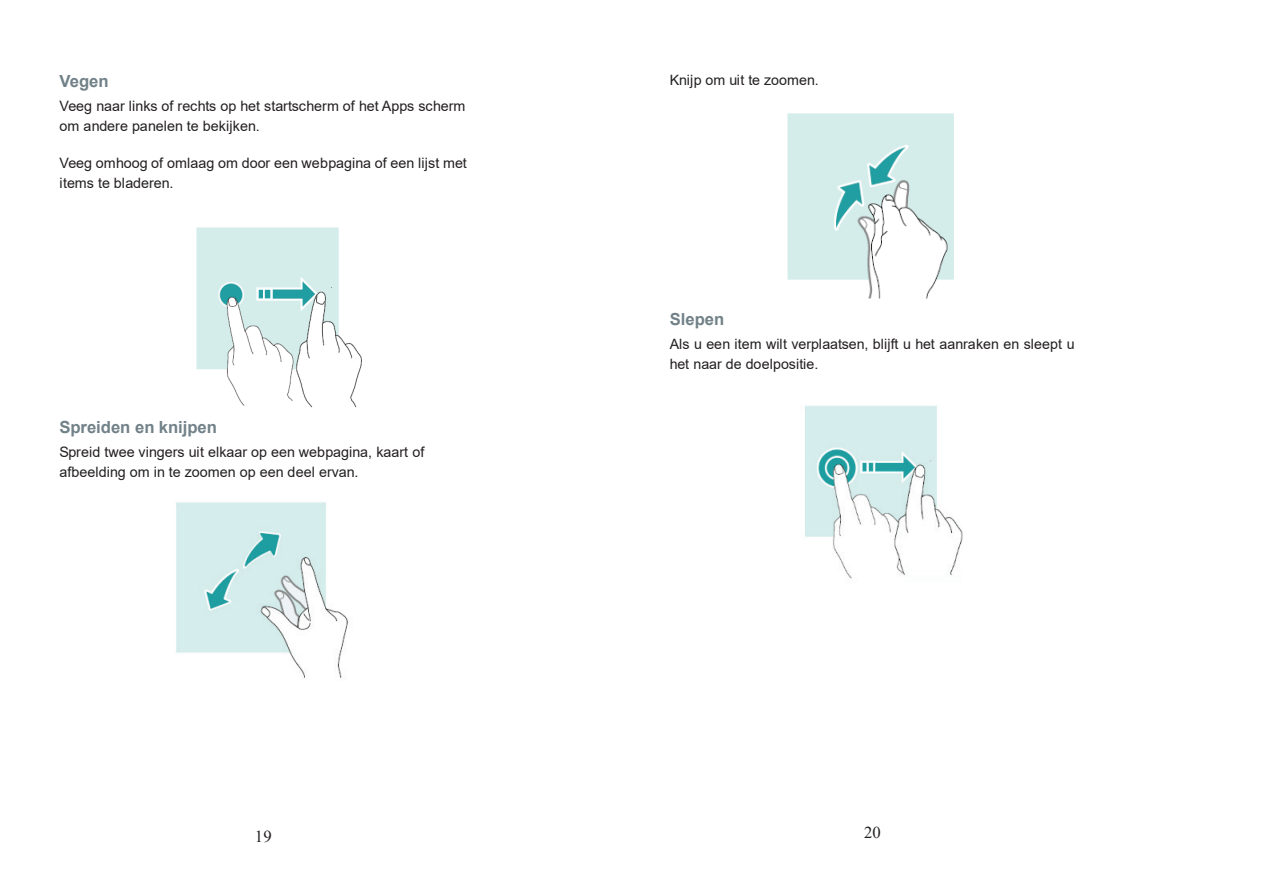
<style>
.page{position:relative;width:1263px;height:893px;background:#fff}
.page>*{position:absolute;margin:0;border:0;box-sizing:border-box;transform-origin:0 0}
.t1{font:700 16.65px "Arial";color:#718188}
.t2{font:16.65px "Times New Roman";color:#231f20}
.t3{font:14.25px/20px "Arial";color:#231f20}
</style>
<div class="page">
<img style="left:196px;top:227px;width:166px;height:181px">
<img style="left:176px;top:502px;width:172px;height:176px">
<img style="left:787px;top:113px;width:167px;height:186px">
<img style="left:805px;top:405px;width:158px;height:174px">
<p class="t1" style="left:60px;top:69px;width:51px">Vegen</p>
<p class="t3" style="left:60px;top:96px;width:407px">Veeg naar links of rechts op het startscherm of het Apps scherm om andere panelen te bekijken.</p>
<p class="t3" style="left:60px;top:153px;width:409px">Veeg omhoog of omlaag om door een webpagina of een lijst met items te bladeren.</p>
<p class="t1" style="left:60px;top:415px;width:159px">Spreiden en knijpen</p>
<p class="t3" style="left:60px;top:442px;width:366px">Spreid twee vingers uit elkaar op een webpagina, kaart of afbeelding om in te zoomen op een deel ervan.</p>
<p class="t2" style="left:255px;top:825px;width:18px">19</p>
<p class="t3" style="left:670px;top:70px;width:150px">Knijp om uit te zoomen.</p>
<p class="t1" style="left:670px;top:307px;width:56px">Slepen</p>
<p class="t3" style="left:670px;top:334px;width:406px">Als u een item wilt verplaatsen, blijft u het aanraken en sleept u het naar de doelpositie.</p>
<p class="t2" style="left:864px;top:820px;width:18px">20</p>
</div>
